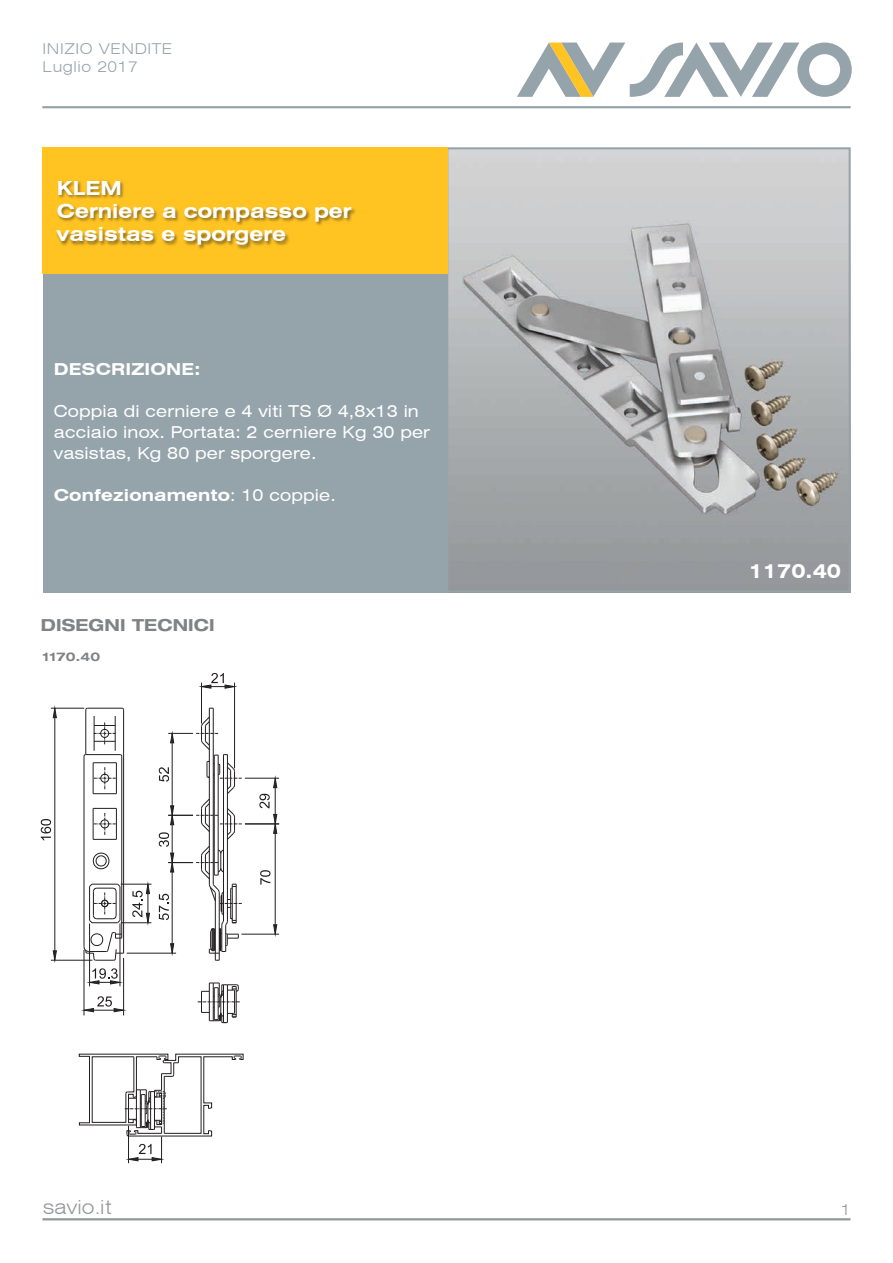
<style>
.page{position:relative;width:893px;height:1263px;background:#fff}
.page>*{position:absolute;margin:0;border:0;box-sizing:border-box;transform-origin:0 0}
.t1{font:700 expanded 19.5px/23.4px "Swiss 721 BT";color:#fff}
.t2{font:300 expanded 19.5px "Swiss 721 BT";color:#949698}
.t3{font:700 expanded 16.65px "Helvetica Neue LT Std";letter-spacing:.01em;color:#808285}
.t4{font:expanded 16.5px/21px "Swiss 721 BT";letter-spacing:.01em;color:#fff}
.t5{font:700 expanded 16.5px "Swiss 721 BT";letter-spacing:.01em;color:#fff}
.t6{font:300 expanded 15px/18px "Swiss 721 BT";letter-spacing:.04em;color:#95a3ab}
.t7{font:300 expanded 15px "Swiss 721 BT";color:#949698}
.t8{font:700 expanded 12px "Helvetica Neue LT Std";letter-spacing:.02em;color:#808285}
.s1{font-weight:400}
</style>
<div class="page">
<img style="left:449px;top:151px;width:398px;height:439px">
<div style="left:446px;top:148px;width:404px;height:445px;border:2px solid #95a3ab"></div>
<hr style="left:43px;top:1218px;width:807px;height:2px;background:#949698">
<svg style="left:517px;top:43px;width:335px;height:54px"></svg>
<div style="left:43px;top:148px;width:403px;height:444px;background:#95a3ab"></div>
<div style="left:43px;top:148px;width:405px;height:126px;background:#ffc322"></div>
<div style="left:55px;top:180px;width:302px;height:70px;background:#231f20;opacity:.5"></div>
<hr style="left:43px;top:106px;width:807px;height:2px;background:#95a3ab">
<hr style="left:209px;top:708px;width:1px;height:176px;background:#231f20">
<hr style="left:213px;top:708px;width:1px;height:176px;background:#231f20">
<hr style="left:85px;top:710px;width:1px;height:45px;background:#231f20">
<hr style="left:84px;top:756px;width:1px;height:191px;background:#231f20">
<hr style="left:94px;top:716px;width:1px;height:35px;background:#231f20">
<hr style="left:115px;top:716px;width:1px;height:35px;background:#231f20">
<hr style="left:116px;top:808px;width:1px;height:31px;background:#231f20">
<hr style="left:121px;top:756px;width:1px;height:182px;background:#231f20">
<hr style="left:123px;top:710px;width:1px;height:243px;background:#231f20">
<hr style="left:86px;top:754px;width:34px;height:1px;background:#231f20">
<hr style="left:87px;top:708px;width:35px;height:1px;background:#231f20">
<svg style="left:93px;top:852px;width:17px;height:17px"></svg>
<svg style="left:83px;top:932px;width:41px;height:29px"></svg>
<svg style="left:198px;top:983px;width:42px;height:40px"></svg>
<svg style="left:79px;top:1053px;width:165px;height:110px"></svg>
<svg style="left:94px;top:722px;width:22px;height:22px"></svg>
<svg style="left:93px;top:754px;width:29px;height:40px"></svg>
<svg style="left:93px;top:808px;width:23px;height:32px"></svg>
<svg style="left:89px;top:883px;width:32px;height:40px"></svg>
<hr style="left:127px;top:953px;width:49px;height:1px;background:#231f20">
<hr style="left:51px;top:708px;width:33px;height:1px;background:#231f20">
<hr style="left:51px;top:960px;width:41px;height:1px;background:#231f20">
<hr style="left:55px;top:718px;width:1px;height:233px;background:#231f20">
<svg style="left:53px;top:705px;width:4px;height:13px"></svg>
<svg style="left:53px;top:950px;width:4px;height:13px"></svg>
<hr style="left:245px;top:778px;width:34px;height:1px;background:#231f20">
<hr style="left:241px;top:934px;width:38px;height:1px;background:#231f20">
<hr style="left:245px;top:824px;width:34px;height:1px;background:#231f20">
<hr style="left:275px;top:833px;width:1px;height:92px;background:#231f20">
<svg style="left:273px;top:924px;width:4px;height:13px"></svg>
<hr style="left:84px;top:950px;width:1px;height:65px;background:#231f20">
<hr style="left:123px;top:958px;width:1px;height:57px;background:#231f20">
<svg style="left:81px;top:996px;width:46px;height:16px"></svg>
<hr style="left:201px;top:683px;width:1px;height:40px;background:#231f20">
<hr style="left:234px;top:683px;width:1px;height:85px;background:#231f20">
<svg style="left:199px;top:673px;width:39px;height:16px"></svg>
<hr style="left:89px;top:923px;width:1px;height:63px;background:#231f20">
<hr style="left:120px;top:923px;width:1px;height:63px;background:#231f20">
<svg style="left:87px;top:968px;width:37px;height:17px"></svg>
<hr style="left:121px;top:884px;width:30px;height:1px;background:#231f20">
<hr style="left:121px;top:922px;width:30px;height:1px;background:#231f20">
<svg style="left:41px;top:819px;width:10px;height:21px"></svg>
<svg style="left:259px;top:775px;width:18px;height:59px"></svg>
<svg style="left:260px;top:870px;width:10px;height:14px"></svg>
<svg style="left:132px;top:881px;width:18px;height:45px"></svg>
<svg style="left:159px;top:716px;width:83px;height:245px"></svg>
<p class="t6" style="left:43px;top:40px;width:131px">INIZIO VENDITE<br>Luglio 2017</p>
<p class="t1" style="left:57px;top:176px;width:296px">KLEM<br>Cerniere a compasso per vasistas e sporgere</p>
<p class="t5" style="left:54px;top:359px;width:148px">DESCRIZIONE:</p>
<p class="t4" style="left:54px;top:400px;width:378px">Coppia di cerniere e 4 viti TS Ø 4,8x13 in acciaio inox. Portata: 2 cerniere Kg 30 per vasistas, Kg 80 per sporgere.</p>
<p class="t5" style="left:54px;top:485px;width:284px">Confezionamento<span class="s1">: 10 coppie.</span></p>
<p class="t3" style="left:41px;top:615px;width:175px">DISEGNI TECNICI</p>
<p class="t8" style="left:43px;top:649px;width:59px">1170.40</p>
<p class="t1" style="left:749px;top:559px;width:94px">1170.40</p>
<p class="t2" style="left:43px;top:1195px;width:70px">savio.it</p>
<p class="t7" style="left:841px;top:1200px;width:11px">1</p>
</div>
